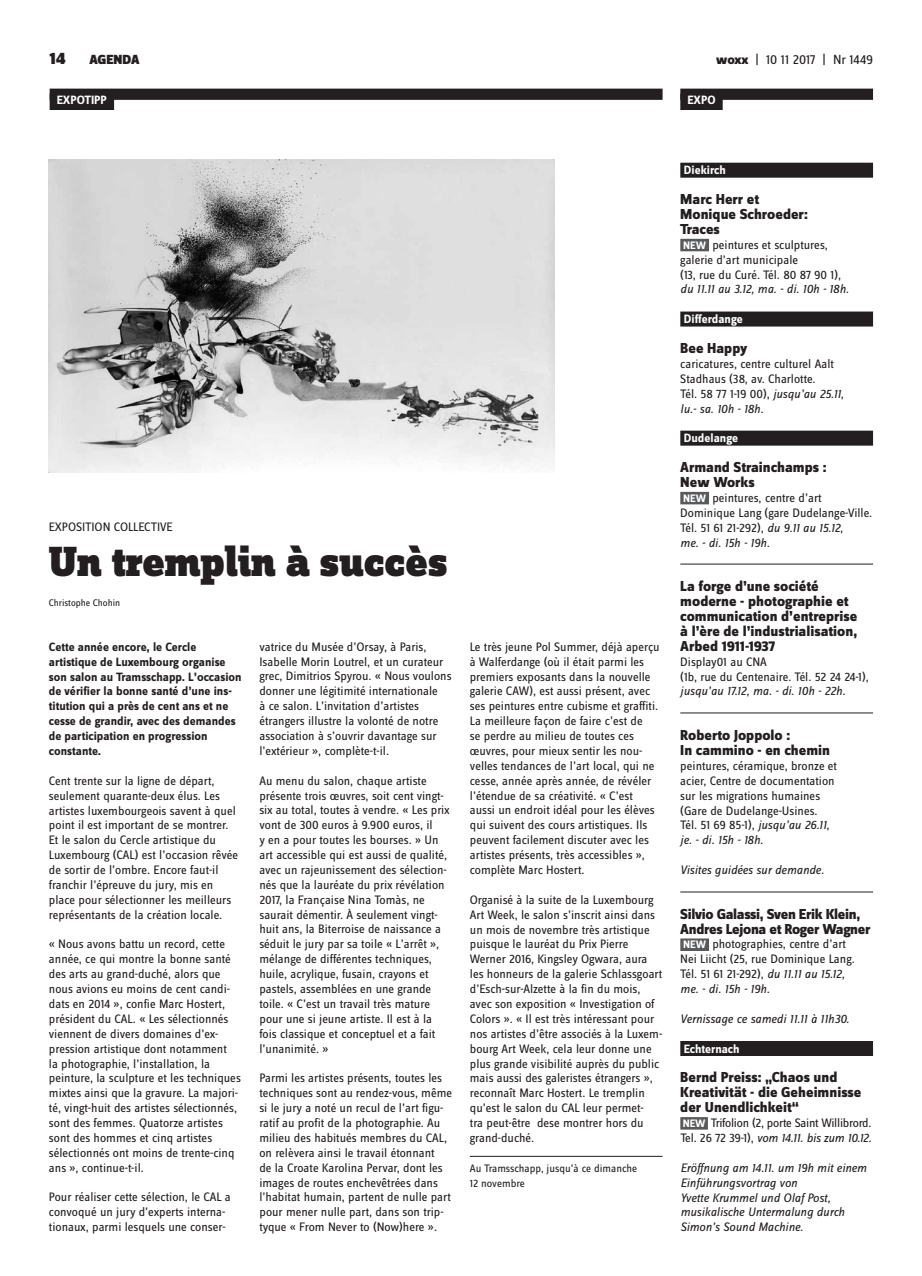
<style>
.page{position:relative;width:922px;height:1276px;background:#fff}
.page>*{position:absolute;margin:0;border:0;box-sizing:border-box;transform-origin:0 0}
.t1{font:900 43.75px "Zine Slab Dis";letter-spacing:-.01em;color:#231f20}
.t2{font:900 17.5px "Zine Sans Dis";color:#231f20}
.t3{font:800 15px/14.9px "Zine Sans Dis";color:#231f20}
.t4{font:800 15px/14.9px "Zine Sans Dis";letter-spacing:-.02em;color:#231f20}
.t5{font:13.75px "Zine Sans Dis";color:#231f20}
.t6{font:900 13.75px "Zine Sans Dis";color:#231f20}
.t7{font:12.75px/14.9px "Zine Sans Dis";color:#231f20}
.t8{font:italic 12.75px/14.9px "Zine Sans Dis";color:#231f20}
.t9{font:12.75px/14.9px "Zine Sans Dis";letter-spacing:-.02em;color:#231f20}
.t10{font:700 12.5px/14.9px "Zine Sans Dis";color:#231f20}
.t11{font:700 12.5px "Zine Sans Dis";color:#fff}
.t12{font:11.25px/15px "Zine Sans Dis";color:#231f20}
.t13{font:10px "Zine Sans Dis";color:#231f20}
.s1{font-weight:800}
.s2{font-weight:700;font-size:11.25px;color:#fff}
.s3{font-style:italic}
</style>
<div class="page">
<div style="left:50px;top:89px;width:612px;height:11px;background:#231f20"></div>
<div style="left:50px;top:94px;width:64px;height:16px;background:#231f20"></div>
<img style="left:49px;top:159px;width:505px;height:313px">
<hr style="left:469px;top:1156px;width:193px;height:1px;background:#231f20">
<div style="left:680px;top:89px;width:192px;height:11px;background:#231f20"></div>
<div style="left:680px;top:94px;width:42px;height:16px;background:#231f20"></div>
<div style="left:680px;top:163px;width:192px;height:15px;background:#231f20"></div>
<div style="left:680px;top:239px;width:28px;height:12px;background:#58595b"></div>
<div style="left:680px;top:311px;width:192px;height:15px;background:#231f20"></div>
<div style="left:680px;top:431px;width:192px;height:15px;background:#231f20"></div>
<div style="left:680px;top:492px;width:28px;height:12px;background:#58595b"></div>
<hr style="left:680px;top:564px;width:192px;height:1px;background:#231f20">
<hr style="left:680px;top:713px;width:192px;height:1px;background:#231f20">
<hr style="left:680px;top:892px;width:192px;height:1px;background:#231f20">
<div style="left:680px;top:938px;width:28px;height:13px;background:#58595b"></div>
<div style="left:680px;top:1041px;width:192px;height:15px;background:#231f20"></div>
<div style="left:680px;top:1117px;width:27px;height:12px;background:#58595b"></div>
<h2 class="t2" style="left:50px;top:49px;width:17px">14</h2>
<p class="t6" style="left:89px;top:53px;width:52px">AGENDA</p>
<p class="t5" style="left:716px;top:53px;width:158px"><span class="s1">woxx</span> | 10 11 2017 | Nr 1449</p>
<p class="t11" style="left:57px;top:93px;width:52px">EXPOTIPP</p>
<p class="t11" style="left:687px;top:93px;width:30px">EXPO</p>
<p class="t7" style="left:49px;top:520px;width:20px">Expositioncollective</p>
<h1 class="t1" style="left:49px;top:539px;width:400px">Un tremplin à succès</h1>
<p class="t13" style="left:49px;top:597px;width:73px">Christophe Chohin</p>
<p class="t10" style="left:49px;top:640px;width:194px">Cette année encore, le Cercle artistique de Luxembourg organise son salon au Tramsschapp. L’occasion de vérifier la bonne santé d’une ins&shy;titution qui a près de cent ans et ne cesse de grandir, avec des demandes de participation en progression constante.</p>
<p class="t7" style="left:49px;top:774px;width:191px">Cent trente sur la ligne de départ, seulement quarante-deux élus. Les artistes luxembourgeois savent à quel point il est important de se montrer.<br>Et le salon du Cercle artistique du Luxembourg (CAL) est l’occasion rêvée de sortir de l’ombre. Encore faut-il franchir l’épreuve du jury, mis en place pour sélectionner les meilleurs représentants de la création locale.</p>
<p class="t7" style="left:49px;top:937px;width:193px">« Nous avons battu un record, cette année, ce qui montre la bonne santé des arts au grand-duché, alors que nous avions eu moins de cent candi&shy;dats en 2014 », confie Marc Hostert, président du CAL. « Les sélectionnés viennent de divers domaines d’ex&shy;pression artistique dont notamment<br>la photographie, l’installation, la peinture, la sculpture et les techniques mixtes ainsi que la gravure. La majori&shy;té, vingt-huit des artistes sélectionnés, sont des femmes. Quatorze artistes sont des hommes et cinq artistes sélectionnés ont moins de trente-cinq ans », continue-t-il.</p>
<p class="t7" style="left:49px;top:1190px;width:183px">Pour réaliser cette sélection, le CAL a convoqué un jury d’experts interna&shy;tionaux, parmi lesquels une conser-</p>
<p class="t7" style="left:259px;top:640px;width:194px">vatrice du Musée d’Orsay, à Paris, Isabelle Morin Loutrel, et un curateur grec, Dimitrios Spyrou. « Nous voulons donner une légitimité internationale<br>à ce salon. L’invitation d’artistes étrangers illustre la volonté de notre association à s’ouvrir davantage sur l’extérieur », complète-t-il.</p>
<p class="t7" style="left:259px;top:773px;width:192px">Au menu du salon, chaque artiste présente trois œuvres, soit cent vingt&shy;six au total, toutes à vendre. « Les prix vont de 300 euros à 9.900 euros, il<br>y en a pour toutes les bourses. » Un art accessible qui est aussi de qualité, avec un rajeunissement des sélection&shy;nés que la lauréate du prix révélation 2017, la Française Nina Tomàs, ne saurait démentir. À seulement vingt&shy;huit ans, la Biterroise de naissance a séduit le jury par sa toile « L’arrêt », mélange de différentes techniques, huile, acrylique, fusain, crayons et pastels, assemblées en une grande toile. « C’est un travail très mature pour une si jeune artiste. Il est à la fois classique et conceptuel et a fait l’unanimité. »</p>
<p class="t7" style="left:259px;top:1071px;width:194px">Parmi les artistes présents, toutes les techniques sont au rendez-vous, même si le jury a noté un recul de l’art figu&shy;ratif au profit de la photographie. Au milieu des habitués membres du CAL, on relèvera ainsi le travail étonnant<br>de la Croate Karolina Pervar, dont les images de routes enchevêtrées dans l’habitat humain, partent de nulle part pour mener nulle part, dans son trip&shy;tyque « From Never to (Now)here ».</p>
<p class="t7" style="left:469px;top:640px;width:191px">Le très jeune Pol Summer, déjà aperçu à Walferdange (où il était parmi les premiers exposants dans la nouvelle galerie CAW), est aussi présent, avec ses peintures entre cubisme et graffiti.<br>La meilleure façon de faire c’est de<br>se perdre au milieu de toutes ces œuvres, pour mieux sentir les nou&shy;velles tendances de l’art local, qui ne cesse, année après année, de révéler l’étendue de sa créativité. « C’est aussi un endroit idéal pour les élèves qui suivent des cours artistiques. Ils peuvent facilement discuter avec les artistes présents, très accessibles », complète Marc Hostert.</p>
<p class="t7" style="left:470px;top:893px;width:194px">Organisé à la suite de la Luxembourg Art Week, le salon s’inscrit ainsi dans un mois de novembre très artistique puisque le lauréat du Prix Pierre Werner 2016, Kingsley Ogwara, aura les honneurs de la galerie Schlassgoart d’Esch-sur-Alzette à la fin du mois, avec son exposition « Investigation of Colors ». « Il est très intéressant pour nos artistes d’être associés à la Luxem&shy;bourg Art Week, cela leur donne une plus grande visibilité auprès du public mais aussi des galeristes étrangers », reconnaît Marc Hostert. Le tremplin qu’est le salon du CAL leur permet-<br>tra peut-être dese montrer hors du grand-duché.</p>
<p class="t12" style="left:469px;top:1161px;width:169px">Au Tramsschapp, jusqu’à ce dimanche<br>12 novembre</p>
<p class="t11" style="left:683px;top:164px;width:43px">Diekirch</p>
<p class="t3" style="left:680px;top:193px;width:129px">Marc Herr et<br>Monique Schroeder:<br>Traces</p>
<p class="t7" style="left:680px;top:238px;width:162px"><span class="s2">NEW</span> peintures et sculptures, galerie d’art municipale<br>(13, rue du Curé. Tél. 80 87 90 1),</p>
<p class="t8" style="left:680px;top:282px;width:170px">du 11.11 au 3.12, ma. - di. 10h - 18h.</p>
<p class="t11" style="left:683px;top:312px;width:60px">Differdange</p>
<p class="t3" style="left:680px;top:341px;width:69px">Bee Happy</p>
<p class="t7" style="left:680px;top:357px;width:165px">caricatures, centre culturel Aalt<br>Stadhaus (38, av. Charlotte.<br>Tél. 58 77 1-19 00), <span class="s3">jusqu’au 25.11, lu.- sa. 10h - 18h.</span></p>
<p class="t11" style="left:683px;top:431px;width:56px">Dudelange</p>
<p class="t3" style="left:680px;top:460px;width:148px">Armand Strainchamps :<br>New Works</p>
<p class="t7" style="left:680px;top:491px;width:193px"><span class="s2">NEW</span> peintures, centre d’art<br>Dominique Lang (gare Dudelange-Ville.<br>Tél. 51 61 21-292), <span class="s3">du 9.11 au 15.12,<br>me. - di. 15h - 19h.</span></p>
<p class="t3" style="left:680px;top:580px;width:178px">La forge d’une société moderne - photographie et communication d’entreprise à l’ère de l’industrialisation,<br>Arbed 1911-1937</p>
<p class="t7" style="left:680px;top:655px;width:190px">Display01 au CNA<br>(1b, rue du Centenaire. Tél. 52 24 24-1),</p>
<p class="t8" style="left:680px;top:684px;width:167px">jusqu’au 17.12, ma. - di. 10h - 22h.</p>
<p class="t3" style="left:680px;top:728px;width:151px">Roberto Joppolo :<br>In cammino - en chemin</p>
<p class="t7" style="left:680px;top:759px;width:158px">peintures, céramique, bronze et acier, Centre de documentation sur les migrations humaines (Gare de Dudelange-Usines.<br>Tél. 51 69 85-1), <span class="s3">jusqu’au 26.11, je. - di. 15h - 18h.</span></p>
<p class="t8" style="left:680px;top:862px;width:145px">Visites guidées sur demande.</p>
<p class="t4" style="left:680px;top:907px;width:192px">Silvio Galassi, Sven Erik Klein,<br>Andres Lejona et Roger Wagner</p>
<p class="t7" style="left:680px;top:937px;width:176px"><span class="s2">NEW</span> photographies, centre d’art<br>Nei Liicht (25, rue Dominique Lang.<br>Tél. 51 61 21-292), <span class="s3">du 11.11 au 15.12, me. - di. 15h - 19h.</span></p>
<p class="t8" style="left:680px;top:1011px;width:170px">Vernissage ce samedi 11.11 à 11h30.</p>
<p class="t11" style="left:683px;top:1042px;width:57px">Echternach</p>
<p class="t3" style="left:680px;top:1071px;width:182px">Bernd Preiss: „Chaos und<br>Kreativität - die Geheimnisse der Unendlichkeit“</p>
<p class="t9" style="left:680px;top:1116px;width:193px"><span class="s2">NEW</span> Trifolion (2, porte Saint Willibrord.<br>Tel. 26 72 39-1), <span class="s3">vom 14.11. bis zum 10.12.</span></p>
<p class="t8" style="left:680px;top:1160px;width:188px">Eröffnung am 14.11. um 19h mit einem<br>Einführungsvortrag von<br>Yvette Krummel und Olaf Post, musikalische Untermalung durch<br>Simon’s Sound Machine.</p>
</div>
